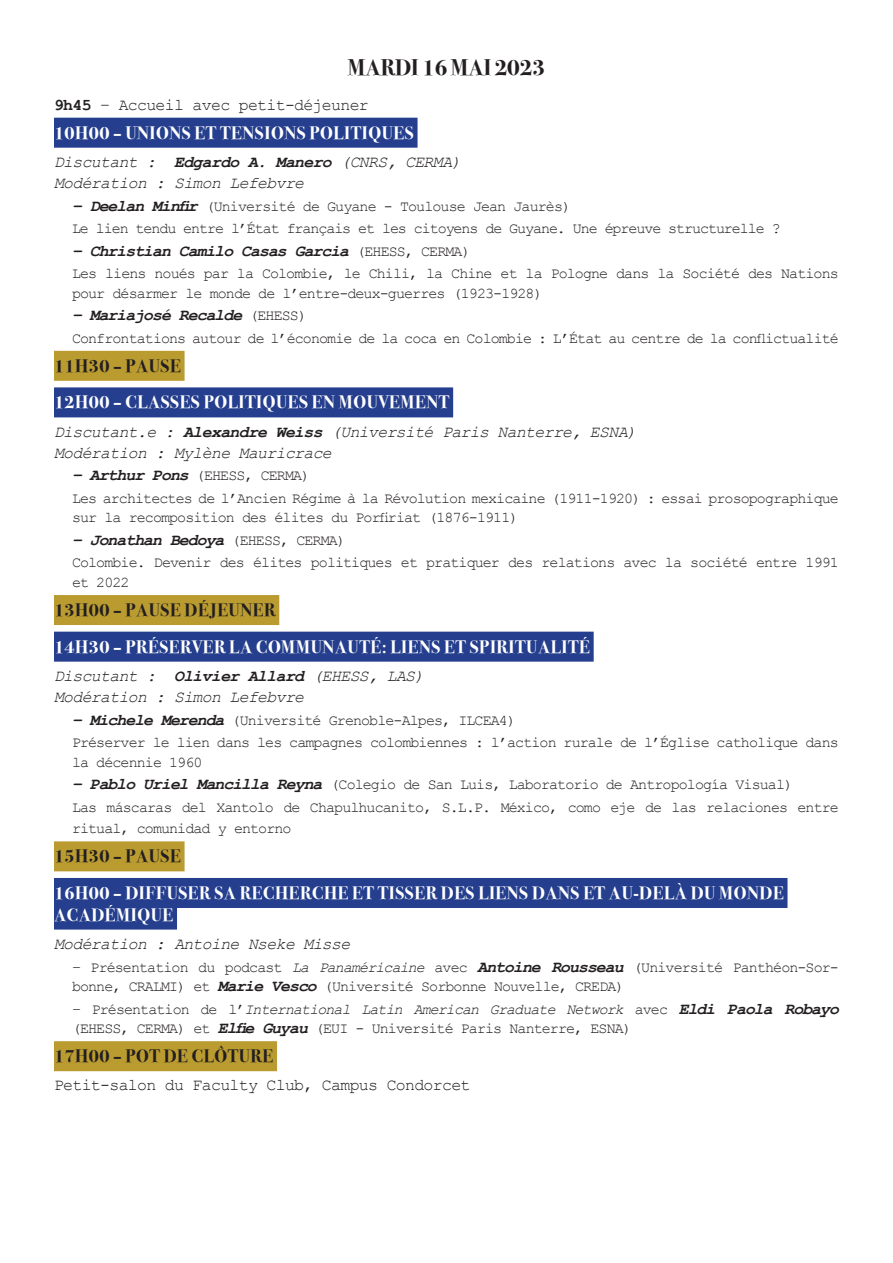
<style>
.page{position:relative;width:893px;height:1263px;background:#fff}
.page>*{position:absolute;margin:0;border:0;box-sizing:border-box;transform-origin:0 0}
.t1{font:700 22.5px "Bodoni Svty Two ITCTT";color:#231f20}
.t2{font:700 18px/21.6px "Bodoni Svty Two ITCTT";letter-spacing:.03em;color:#fff}
.t3{font:700 18px "Bodoni Svty Two ITCTT";letter-spacing:.03em;color:#231f20}
.t4{font:italic 16.5px/21px "Courier New";letter-spacing:-.04em;color:#231f20}
.t5{font:italic 700 16.5px "Courier New";letter-spacing:-.06em;color:#231f20}
.t6{font:16.5px "Courier New";letter-spacing:-.04em;color:#231f20}
.t7{font:15px/19.5px "Courier New";letter-spacing:-.06em;color:#231f20}
.s1{font-weight:700}
.s2{font-weight:700;font-style:italic;font-size:16.5px}
.s3{font-weight:400;font-style:normal;font-size:15px}
.s4{font-style:italic}
</style>
<div class="page">
<div style="left:54px;top:118px;width:364px;height:30px;background:#253f8e"></div>
<div style="left:54px;top:351px;width:131px;height:30px;background:#ba9b30"></div>
<div style="left:54px;top:387px;width:399px;height:30px;background:#253f8e"></div>
<div style="left:54px;top:595px;width:225px;height:30px;background:#ba9b30"></div>
<div style="left:54px;top:632px;width:540px;height:30px;background:#253f8e"></div>
<div style="left:54px;top:841px;width:131px;height:30px;background:#ba9b30"></div>
<div style="left:54px;top:878px;width:733px;height:30px;background:#253f8e"></div>
<div style="left:54px;top:899px;width:123px;height:30px;background:#253f8e"></div>
<div style="left:54px;top:1041px;width:223px;height:30px;background:#ba9b30"></div>
<h1 class="t1" style="left:348px;top:54px;width:199px">MARDI 16 MAI 2023</h1>
<p class="t6" style="left:54px;top:99px;width:316px"><span class="s1">9h45</span> – Accueil avec petit-déjeuner</p>
<p class="t2" style="left:54px;top:122px;width:361px">10H00 – UNIONS ET TENSIONS POLITIQUES</p>
<p class="t4" style="left:54px;top:153px;width:409px">Discutant : <span class="s1">Edgardo A. Manero</span> (CNRS, CERMA)<br>Modération : Simon Lefebvre</p>
<p class="t7" style="left:72px;top:196px;width:710px;line-height:22.5px"><span class="s2">– Deelan Minfir</span> (Université de Guyane - Toulouse Jean Jaurès)<br>Le lien tendu entre l’État français et les citoyens de Guyane. Une épreuve structurelle ?</p>
<p class="t5" style="left:72px;top:245px;width:400px">– Christian Camilo Casas Garcia <span class="s3">(EHESS, CERMA)</span></p>
<p class="t7" style="left:72px;top:265px;width:768px">Les liens noués par la Colombie, le Chili, la Chine et la Pologne dans la Société des Nations pour désarmer le monde de l’entre-deux-guerres (1923-1928)</p>
<p class="t5" style="left:72px;top:309px;width:237px">– Mariajosé Recalde <span class="s3">(EHESS)</span></p>
<p class="t7" style="left:72px;top:328px;width:768px">Confrontations autour de l’économie de la coca en Colombie : L’État au centre de la conflictualité</p>
<p class="t3" style="left:54px;top:355px;width:128px">11H30 – PAUSE</p>
<p class="t2" style="left:54px;top:392px;width:397px">12H00 – CLASSES POLITIQUES EN MOUVEMENT</p>
<p class="t4" style="left:54px;top:422px;width:584px">Discutant.e : <span class="s1">Alexandre Weiss</span> (Université Paris Nanterre, ESNA)<br>Modération : Mylène Mauricrace</p>
<p class="t7" style="left:72px;top:466px;width:768px;line-height:22.5px"><span class="s2">– Arthur Pons</span> (EHESS, CERMA)<br>Les architectes de l’Ancien Régime à la Révolution mexicaine (1911-1920) : essai prosopographique</p>
<p class="t7" style="left:72px;top:507px;width:448px">sur la recomposition des élites du Porfiriat (1876-1911)</p>
<p class="t5" style="left:72px;top:534px;width:275px">– Jonathan Bedoya <span class="s3">(EHESS, CERMA)</span></p>
<p class="t7" style="left:72px;top:554px;width:768px">Colombie. Devenir des élites politiques et pratiquer des relations avec la société entre 1991 et 2022</p>
<p class="t3" style="left:54px;top:599px;width:223px">13H00 – PAUSE DÉJEUNER</p>
<p class="t2" style="left:54px;top:636px;width:537px">14H30 – PRÉSERVER LA COMMUNAUTÉ: LIENS ET SPIRITUALITÉ</p>
<p class="t4" style="left:54px;top:667px;width:372px">Discutant : <span class="s1">Olivier Allard</span> (EHESS, LAS)<br>Modération : Simon Lefebvre</p>
<p class="t7" style="left:72px;top:710px;width:768px;line-height:22.5px"><span class="s2">– Michele Merenda</span> (Université Grenoble-Alpes, ILCEA4)<br>Préserver le lien dans les campagnes colombiennes : l’action rurale de l’Église catholique dans</p>
<p class="t7" style="left:72px;top:753px;width:132px">la décennie 1960</p>
<p class="t7" style="left:72px;top:775px;width:768px;line-height:22px"><span class="s2">– Pablo Uriel Mancilla Reyna</span> (Colegio de San Luis, Laboratorio de Antropología Visual)<br>Las máscaras del Xantolo de Chapulhucanito, S.L.P. México, como eje de las relaciones entre ritual, comunidad y entorno</p>
<p class="t3" style="left:54px;top:846px;width:128px">15H30 – PAUSE</p>
<p class="t2" style="left:54px;top:882px;width:731px">16H00 – DIFFUSER SA RECHERCHE ET TISSER DES LIENS DANS ET AU-DELÀ DU MONDE<br>ACADÉMIQUE</p>
<p class="t4" style="left:54px;top:934px;width:298px">Modération : Antoine Nseke Misse</p>
<p class="t7" style="left:72px;top:958px;width:768px">– Présentation du podcast <span class="s4">La Panaméricaine</span> avec <span class="s2">Antoine Rousseau</span> (Université Panthéon-Sor&shy;bonne, CRALMI) et <span class="s2">Marie Vesco</span> (Université Sorbonne Nouvelle, CREDA)</p>
<p class="t7" style="left:72px;top:1000px;width:768px">– Présentation de l’<span class="s4">International Latin American Graduate Network</span> avec <span class="s2">Eldi Paola Robayo </span>(EHESS, CERMA) et <span class="s2">Elfie Guyau</span> (EUI - Université Paris Nanterre, ESNA)</p>
<p class="t3" style="left:54px;top:1045px;width:221px">17H00 – POT DE CLÔTURE</p>
<p class="t6" style="left:54px;top:1079px;width:418px">Petit-salon du Faculty Club, Campus Condorcet</p>
</div>
